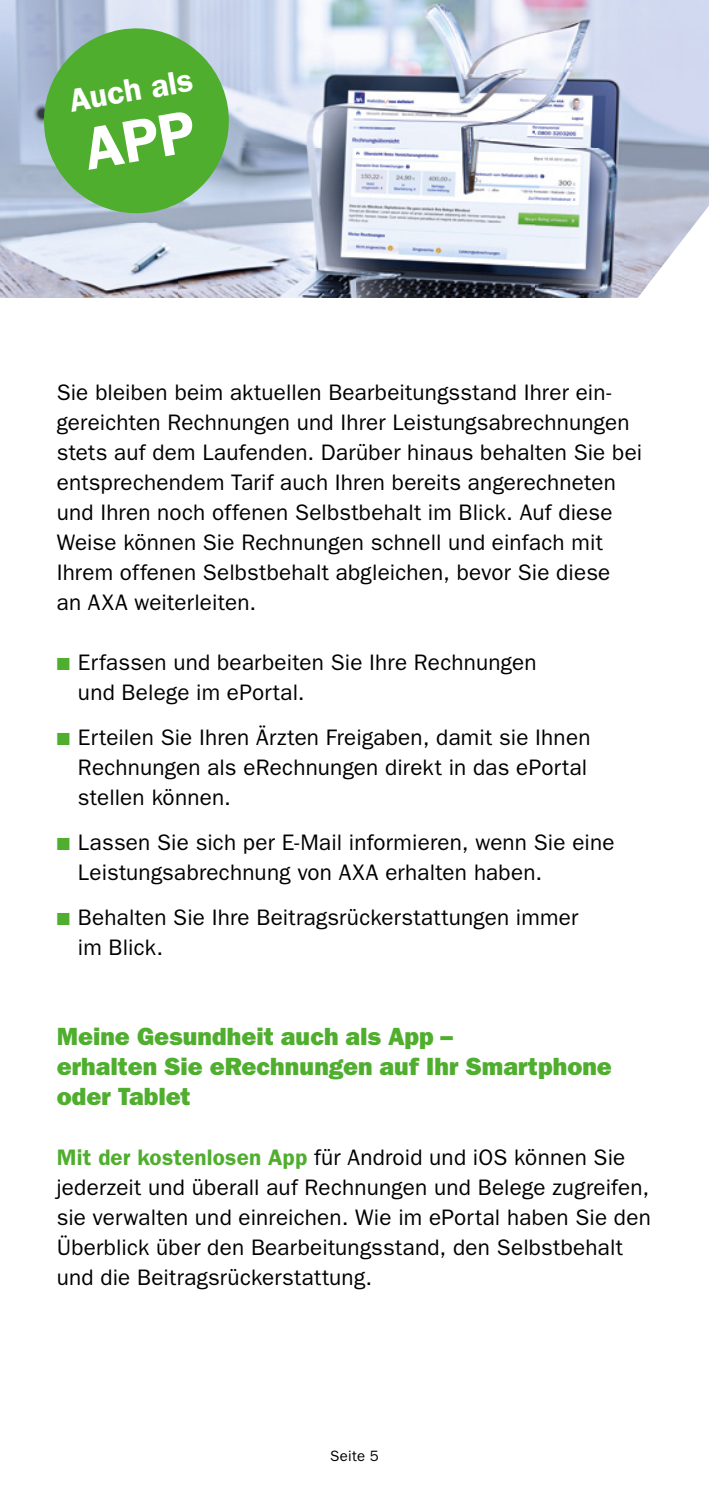
<style>
.page{position:relative;width:709px;height:1489px;background:#fff}
.page>*{position:absolute;margin:0;border:0;box-sizing:border-box;transform-origin:0 0}
.t1{font:600 32.5px "Franklin Gothic";color:#fff}
.t2{font:800 25px/30px "Franklin Gothic";color:#50ae2f}
.t3{font:22.5px/30px "Franklin Gothic";letter-spacing:.01em;color:#000}
.t4{font:15px "Franklin Gothic";letter-spacing:.02em;color:#000}
.s1{color:#50ae2f}
.s2{font-weight:600;color:#50ae2f}
</style>
<div class="page">
<img style="left:0;top:0;width:709px;height:298px">
<svg style="left:36px;top:21px;width:200px;height:200px;background:#70b365"></svg>
<p class="t1" style="left:66px;top:82px;width:126px;rotate:-10deg">Auch als</p>
<p class="t3" style="left:57px;top:377px;width:587px">Sie bleiben beim aktuellen Bearbeitungsstand Ihrer ein&shy;gereichten Rechnungen und Ihrer Leistungsabrechnungen stets auf dem Laufenden. Darüber hinaus behalten Sie bei entsprechendem Tarif auch Ihren bereits angerechneten und Ihren noch offenen Selbstbehalt im Blick. Auf diese Weise können Sie Rechnungen schnell und einfach mit Ihrem offenen Selbstbehalt abgleichen, bevor Sie diese<br>an AXA weiterleiten.</p>
<p class="t3" style="left:78px;top:647px;width:460px;text-indent:-21px"><span class="s1">■</span> Erfassen und bearbeiten Sie Ihre Rechnungen und Belege im ePortal.</p>
<p class="t3" style="left:78px;top:722px;width:514px;text-indent:-21px"><span class="s1">■</span> Erteilen Sie Ihren Ärzten Freigaben, damit sie Ihnen<br>Rechnungen als eRechnungen direkt in das ePortal stellen können.</p>
<p class="t3" style="left:78px;top:827px;width:538px;text-indent:-21px"><span class="s1">■</span> Lassen Sie sich per E-Mail informieren, wenn Sie eine<br>Leistungsabrechnung von AXA erhalten haben.</p>
<p class="t3" style="left:78px;top:902px;width:502px;text-indent:-21px"><span class="s1">■</span> Behalten Sie Ihre Beitragsrückerstattungen immer im Blick.</p>
<p class="t2" style="left:57px;top:1021px;width:398px">Meine Gesundheit auch als App –</p>
<p class="t2" style="left:57px;top:1051px;width:556px">erhalten Sie eRechnungen auf Ihr Smartphone oder Tablet</p>
<p class="t3" style="left:57px;top:1142px;width:595px"><span class="s2">Mit der kostenlosen App</span> für Android und iOS können Sie jederzeit und überall auf Rechnungen und Belege zugreifen, sie verwalten und einreichen. Wie im ePortal haben Sie den Überblick über den Bearbeitungsstand, den Selbstbehalt und die Beitragsrückerstattung.</p>
<p class="t4" style="left:330px;top:1447px;width:50px">Seite 5</p>
</div>
